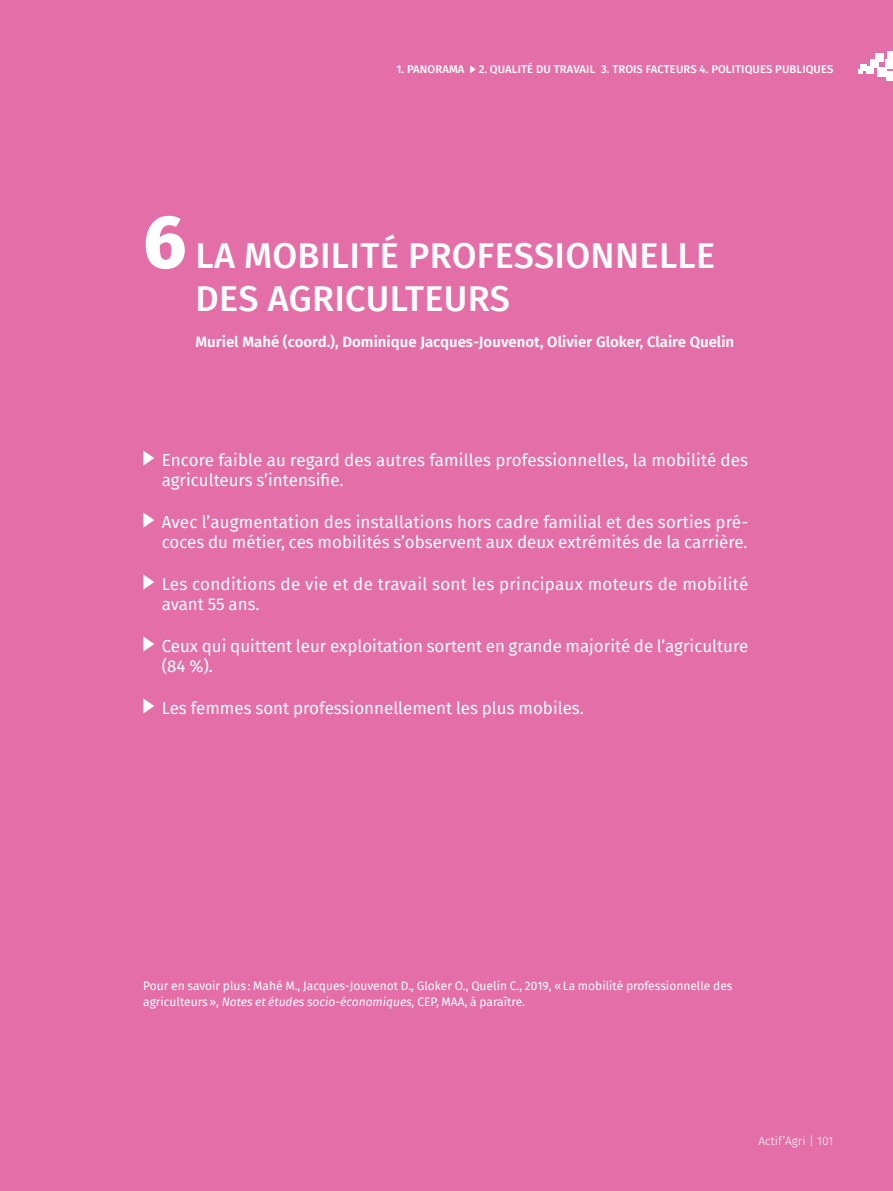
<style>
.page{position:relative;width:893px;height:1191px;background:#e46ea7}
.page>*{position:absolute;margin:0;border:0;box-sizing:border-box;transform-origin:0 0}
.t1{font:500 36px/43.2px "Fira Sans";letter-spacing:.01em;color:#fff}
.t2{font:16.95px/20.4px "Fira Sans";color:#fff}
.t3{font:600 15px "Fira Sans";color:#fff}
.t4{font:12px/16.5px "Fira Sans";color:#fff}
.t5{font:300 12px "Fira Sans";color:#fff}
.t6{font:500 11.25px "Fira Sans";letter-spacing:.01em;color:#fff}
.s1{font-weight:800;font-size:75px}
.s2{font-style:italic}
</style>
<div class="page">
<svg style="left:858px;top:64px;width:9px;height:9px"></svg>
<div style="left:866px;top:67px;width:8px;height:7px;background:#fff"></div>
<div style="left:870px;top:59px;width:9px;height:9px;background:#fff"></div>
<div style="left:875px;top:53px;width:9px;height:9px;background:#fff"></div>
<div style="left:877px;top:67px;width:10px;height:10px;background:#fff"></div>
<div style="left:886px;top:71px;width:7px;height:10px;background:#fff"></div>
<div style="left:885px;top:59px;width:8px;height:10px;background:#fff"></div>
<div style="left:887px;top:51px;width:6px;height:10px;background:#fff"></div>
<svg style="left:470px;top:65px;width:6px;height:8px"></svg>
<svg style="left:143px;top:450px;width:11px;height:15px"></svg>
<svg style="left:143px;top:512px;width:11px;height:15px"></svg>
<svg style="left:143px;top:574px;width:11px;height:15px"></svg>
<svg style="left:143px;top:636px;width:11px;height:15px"></svg>
<svg style="left:143px;top:698px;width:11px;height:15px"></svg>
<p class="t6" style="left:396px;top:60px;width:70px">1. PANORAMA</p>
<p class="t6" style="left:479px;top:60px;width:356px">2. QUALITÉ DU TRAVAIL 3. TROIS FACTEURS 4. POLITIQUES PUBLIQUES</p>
<h1 class="t1" style="left:196px;top:232px;width:521px;text-indent:-52px"><span class="s1">6</span> LA MOBILITÉ PROFESSIONNELLE<br>DES AGRICULTEURS</h1>
<p class="t3" style="left:195px;top:329px;width:540px">Muriel Mahé (coord.), Dominique Jacques-Jouvenot, Olivier Gloker, Claire Quelin</p>
<p class="t2" style="left:162px;top:449px;width:588px">Encore faible au regard des autres familles professionnelles, la mobilité des agriculteurs s’intensifie.</p>
<p class="t2" style="left:162px;top:511px;width:588px">Avec l’augmentation des installations hors cadre familial et des sorties pré&shy;coces du métier, ces mobilités s’observent aux deux extrémités de la carrière.</p>
<p class="t2" style="left:162px;top:573px;width:588px">Les conditions de vie et de travail sont les principaux moteurs de mobilité avant 55 ans.</p>
<p class="t2" style="left:162px;top:635px;width:588px">Ceux qui quittent leur exploitation sortent en grande majorité de l’agriculture (84 %).</p>
<p class="t2" style="left:162px;top:697px;width:424px">Les femmes sont professionnellement les plus mobiles.</p>
<p class="t4" style="left:143px;top:976px;width:591px">Pour en savoir plus : Mahé M., Jacques-Jouvenot D., Gloker O., Quelin C., 2019, «La mobilité professionnelle des agriculteurs», <span class="s2">Notes et études socio-économiques,</span> CEP, MAA, à paraître.</p>
<p class="t5" style="left:758px;top:1132px;width:76px">Actif’Agri | 101</p>
</div>
